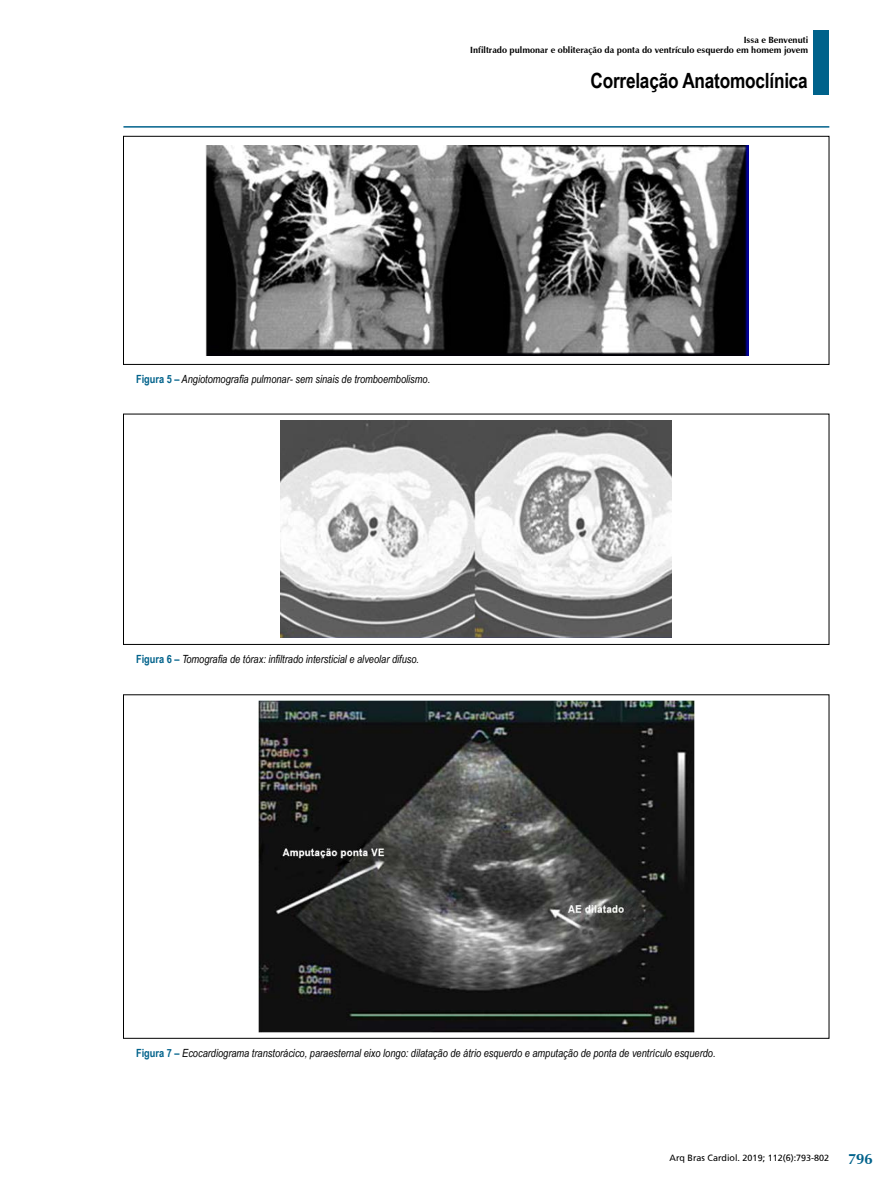
<style>
.page{position:relative;width:893px;height:1191px;background:#fff}
.page>*{position:absolute;margin:0;border:0;box-sizing:border-box;transform-origin:0 0}
.t1{font:700 21px "Arial Narrow";letter-spacing:-.01em;color:#000}
.t2{font:700 15px "Zapf Humanist 601 BT";color:#00628b}
.t3{font:italic 11.25px "Arial Narrow";color:#000}
.t4{font:700 9px/10.8px "Zapf Humanist 601 BT";color:#000;text-align:right}
.t5{font:9px "Frutiger";color:#000}
.s1{font-weight:700;font-style:normal;color:#00628b}
</style>
<div class="page">
<hr style="left:123px;top:126px;width:706px;height:2px;background:#00628b">
<div style="left:813px;top:30px;width:16px;height:64px;background:#00628b"></div>
<div style="left:123px;top:136px;width:706px;height:228px;border:1px solid #000"></div>
<img style="left:205px;top:145px;width:543px;height:210px">
<img style="left:281px;top:421px;width:391px;height:216px">
<img style="left:258px;top:700px;width:436px;height:332px">
<p class="t4" style="left:470px;top:34px;width:339px">Issa e Benvenuti<br>Infiltrado pulmonar e obliteração da ponta do ventrículo esquerdo em homem jovem</p>
<h1 class="t1" style="left:590px;top:65px;width:219px">Correlação Anatomoclínica</h1>
<p class="t3" style="left:136px;top:372px;width:296px"><span class="s1">Figura 5 –</span> Angiotomografia pulmonar- sem sinais de tromboembolismo.</p>
<p class="t3" style="left:136px;top:651px;width:285px"><span class="s1">Figura 6 –</span> Tomografia de tórax: infiltrado intersticial e alveolar difuso.</p>
<p class="t3" style="left:136px;top:1045px;width:581px"><span class="s1">Figura 7 –</span> Ecocardiograma transtorácico, paraesternal eixo longo: dilatação de átrio esquerdo e amputação de ponta de ventrículo esquerdo.</p>
<p class="t5" style="left:670px;top:1153px;width:161px">Arq Bras Cardiol. 2019; 112(6):793-802</p>
<h2 class="t2" style="left:848px;top:1149px;width:26px">796</h2>
</div>
